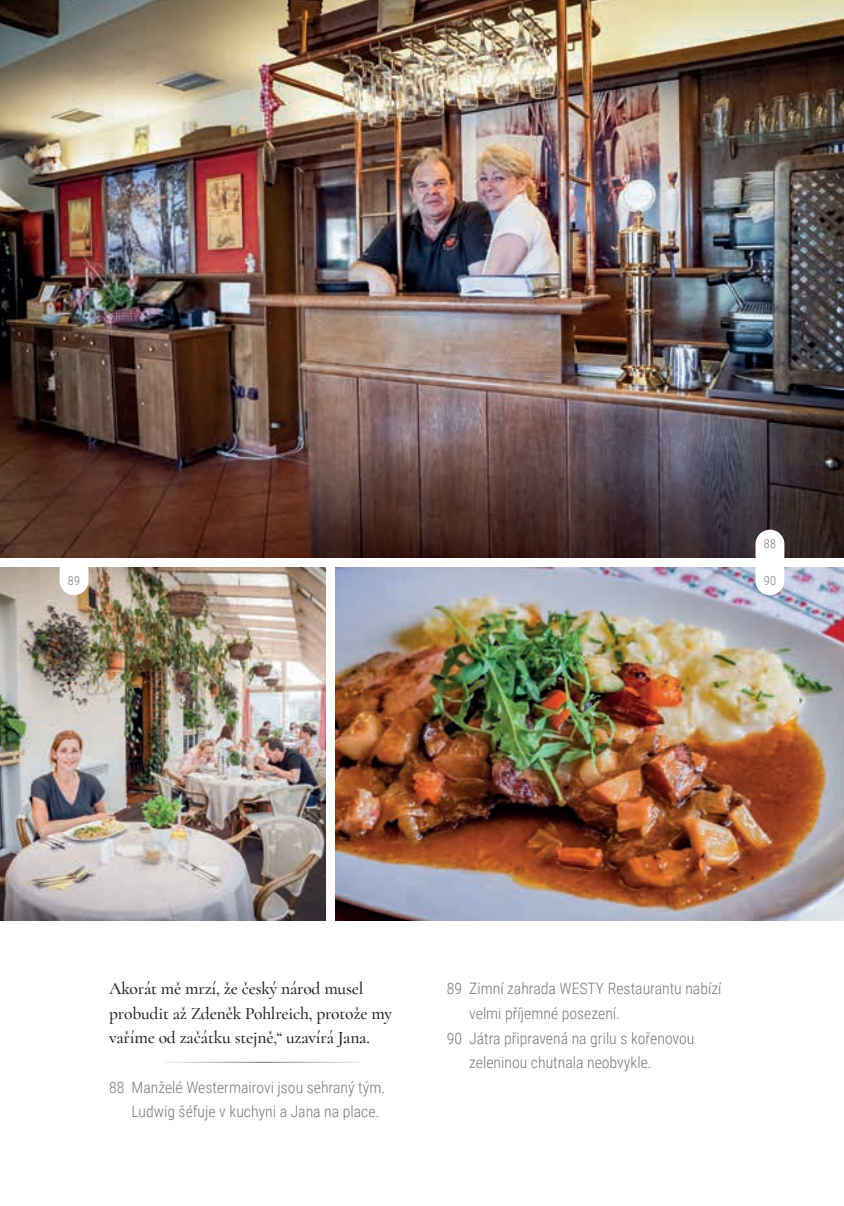
<style>
.page{position:relative;width:844px;height:1206px;background:#fff}
.page>*{position:absolute;margin:0;border:0;box-sizing:border-box;transform-origin:0 0}
.t1{font:500 17.5px/24.5px "Cormorant";letter-spacing:-.01em;color:#231f20}
.t2{font:300 15.75px/24.5px "Roboto Condensed";color:#76787b}
.t3{font:300 12.25px "Roboto Condensed";color:#76787b}
</style>
<div class="page">
<img style="left:0;top:0;width:843px;height:557px">
<img style="left:0;top:567px;width:325px;height:353px">
<img style="left:335px;top:567px;width:508px;height:353px">
<svg style="left:60px;top:567px;width:28px;height:28px"></svg>
<svg style="left:755px;top:529px;width:29px;height:66px"></svg>
<p class="t3" style="left:763px;top:534px;width:14px">88</p>
<p class="t3" style="left:68px;top:572px;width:14px">89</p>
<p class="t3" style="left:763px;top:572px;width:14px">90</p>
<p class="t1" style="left:109px;top:976px;width:284px">Akorát mě mrzí, že český národ musel probudit až Zdeněk Pohlreich, protože my vaříme od začátku stejně,“ uzavírá Jana.</p>
<p class="t2" style="left:131px;top:1074px;width:255px;text-indent:-22px">88 Manželé Westermairovi jsou sehraný tým.<br>Ludwig šéfuje v kuchyni a Jana na place.</p>
<p class="t2" style="left:446px;top:976px;width:276px">89 Zimní zahrada WESTY Restaurantu nabízí</p>
<p class="t2" style="left:469px;top:1000px;width:152px">velmi příjemné posezení.</p>
<p class="t2" style="left:446px;top:1025px;width:249px">90 Játra připravená na grilu s kořenovou</p>
<p class="t2" style="left:469px;top:1049px;width:184px">zeleninou chutnala neobvykle.</p>
</div>
